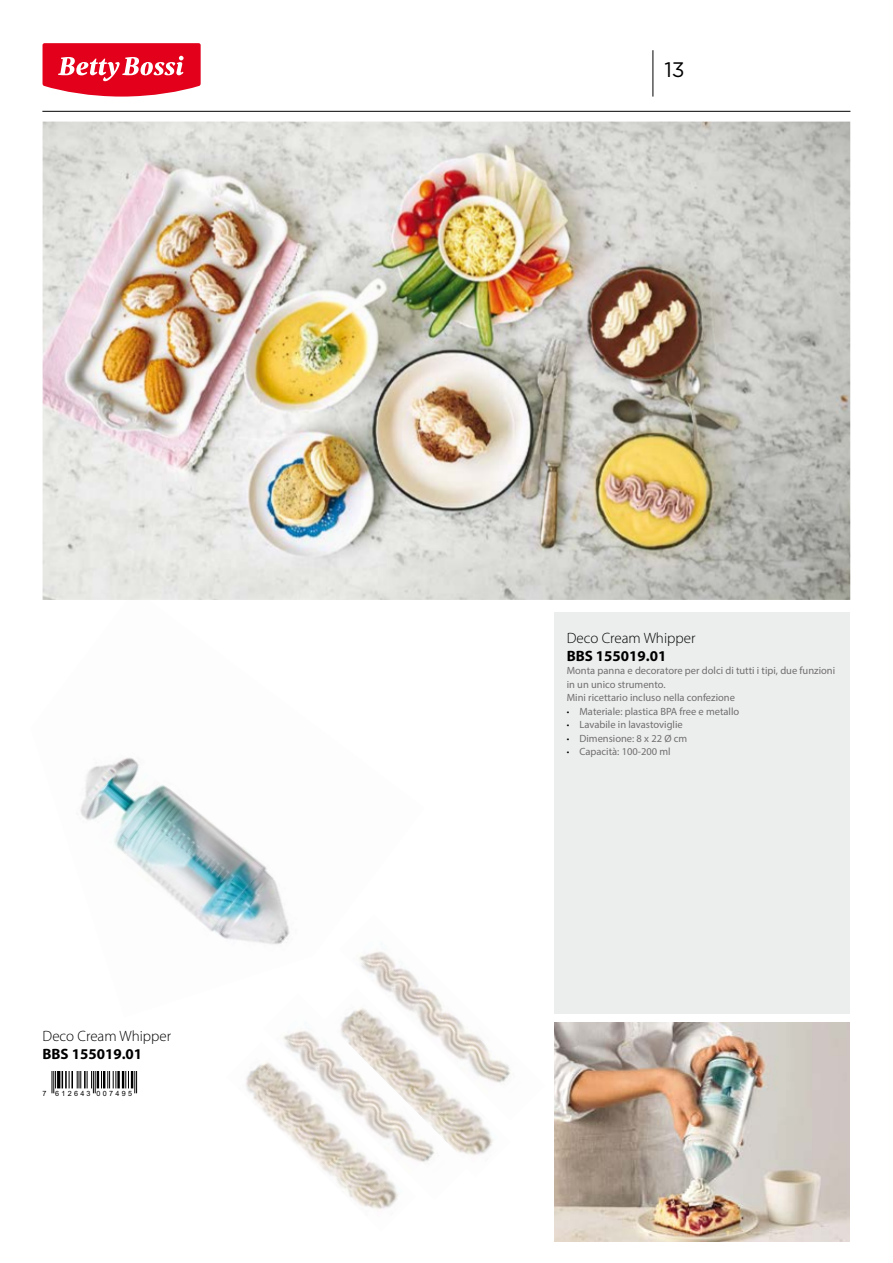
<style>
.page{position:relative;width:893px;height:1263px;background:#fff}
.page>*{position:absolute;margin:0;border:0;box-sizing:border-box;transform-origin:0 0}
.t1{font:21px "Gotham";color:#000}
.t2{font:300 15px "Myriad Pro";color:#000}
.t3{font:700 15px "Myriad Pro";color:#000}
.t4{font:10.5px/13.5px "Myriad Pro";color:#716f6f}
.t5{font:7.2px "Arial";letter-spacing:.32em;color:#000}
.s1{font-weight:300;font-stretch:condensed;color:#000}
</style>
<div class="page">
<hr style="left:42px;top:111px;width:808px;height:1px;background:#000">
<hr style="left:653px;top:50px;width:1px;height:47px;background:#000">
<svg style="left:43px;top:43px;width:158px;height:54px"></svg>
<div style="left:555px;top:612px;width:295px;height:402px;background:#eceded"></div>
<img style="left:555px;top:1023px;width:294px;height:219px">
<img style="left:246px;top:1064px;width:150px;height:146px">
<img style="left:469px;top:1120px;width:24px;height:36px">
<img style="left:263px;top:1031px;width:206px;height:169px">
<img style="left:339px;top:989px;width:172px;height:131px">
<img style="left:42px;top:589px;width:383px;height:428px">
<img style="left:43px;top:122px;width:807px;height:478px">
<svg style="left:52px;top:1072px;width:4px;height:21px"></svg>
<hr style="left:57px;top:1072px;width:3px;height:16px;background:#000">
<svg style="left:62px;top:1072px;width:75px;height:21px"></svg>
<h2 class="t2" style="left:43px;top:1027px;width:130px">Deco Cream Whipper</h2>
<h2 class="t3" style="left:43px;top:1044px;width:101px">BBS 155019.01</h2>
<p class="t5" style="left:43px;top:1088px;width:91px">7 612643 007495</p>
<h1 class="t1" style="left:664px;top:58px;width:22px">13</h1>
<h2 class="t2" style="left:567px;top:629px;width:130px">Deco Cream Whipper</h2>
<h2 class="t3" style="left:567px;top:646px;width:101px">BBS 155019.01</h2>
<p class="t4" style="left:567px;top:664px;width:270px">Monta panna e decoratore per dolci di tutti i tipi, due funzioni in un unico strumento.<br>Mini ricettario incluso nella confezione</p>
<p class="t4" style="left:567px;top:704px;width:174px"><span class="s1">•</span> Materiale: plastica BPA free e metallo</p>
<p class="t4" style="left:567px;top:718px;width:118px"><span class="s1">•</span> Lavabile in lavastoviglie</p>
<p class="t4" style="left:567px;top:731px;width:122px"><span class="s1">•</span> Dimensione: 8 x 22 Ø cm</p>
<p class="t4" style="left:567px;top:745px;width:105px"><span class="s1">•</span> Capacità: 100-200 ml</p>
</div>
